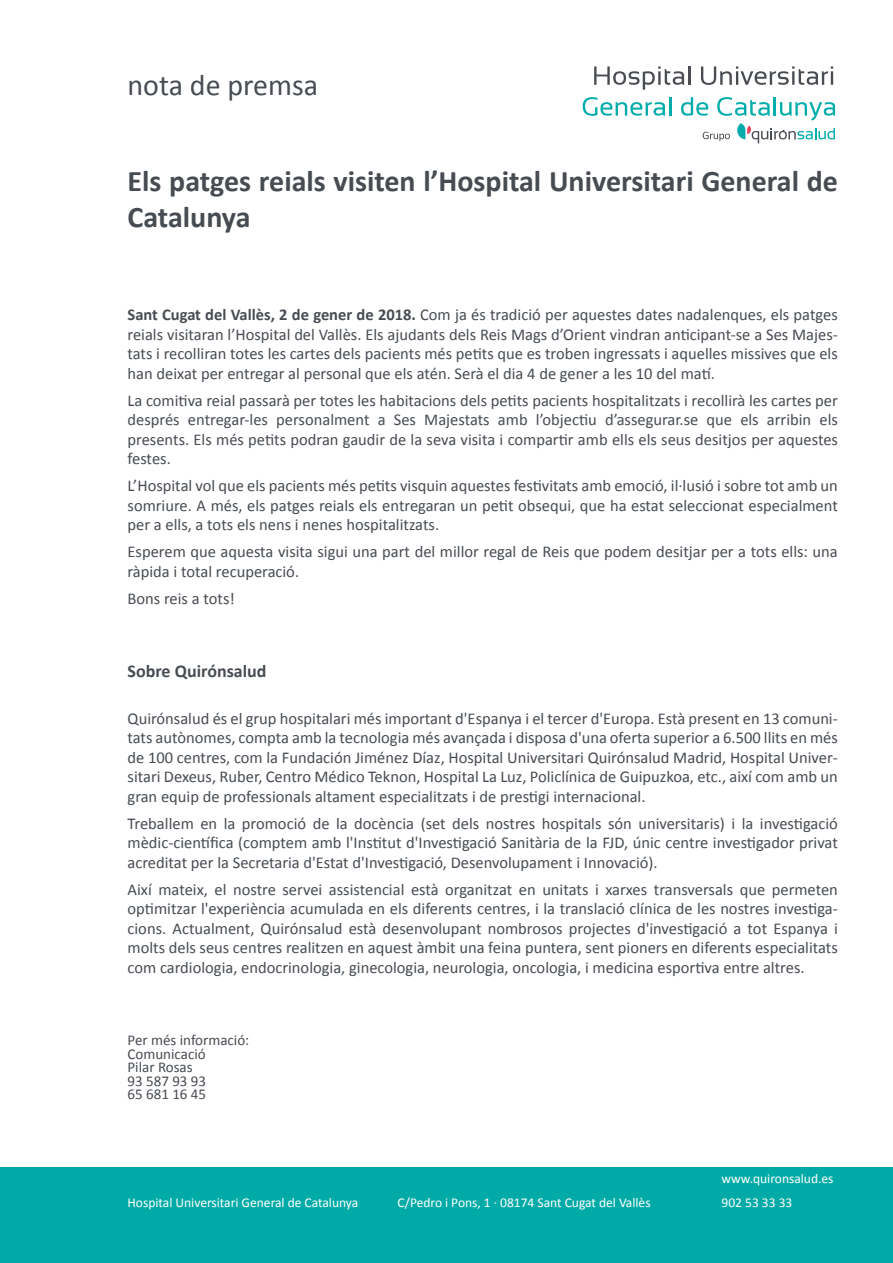
<style>
.page{position:relative;width:893px;height:1263px;background:#fff}
.page>*{position:absolute;margin:0;border:0;box-sizing:border-box;transform-origin:0 0}
.t1{font:700 30px/36px "Calibri";color:#474c52}
.t2{font:30px "Calibri";color:#474c52}
.t3{font:700 18px "Calibri";color:#474c52}
.t4{font:16.5px/19.5px "Calibri";color:#474c52;text-align:justify}
.t5{font:15px/13.5px "Calibri";color:#474c52}
.t6{font:13.5px "Calibri";color:#fff}
.s1{font-weight:700}
</style>
<div class="page">
<div style="left:0;top:1167px;width:893px;height:96px;background:#00aaa6"></div>
<svg style="left:594px;top:66px;width:96px;height:24px"></svg>
<svg style="left:701px;top:66px;width:132px;height:19px"></svg>
<svg style="left:583px;top:97px;width:88px;height:19px"></svg>
<svg style="left:681px;top:97px;width:154px;height:46px"></svg>
<h1 class="t2" style="left:128px;top:66px;width:192px">nota de premsa</h1>
<h1 class="t1" style="left:128px;top:163px;width:712px">Els patges reials visiten l’Hospital Universitari General de<br>Catalunya</h1>
<p class="t4" style="left:128px;top:305px;width:712px"><span class="s1">Sant Cugat del Vallès, 2 de gener de 2018.</span> Com ja és tradició per aquestes dates nadalenques, els patges reials visitaran l’Hospital del Vallès. Els ajudants dels Reis Mags d’Orient vindran anticipant-se a Ses Majes&shy;tats i recolliran totes les cartes dels pacients més petits que es troben ingressats i aquelles missives que els han deixat per entregar al personal que els atén. Serà el dia 4 de gener a les 10 del matí.</p>
<p class="t4" style="left:128px;top:391px;width:712px">La comitiva reial passarà per totes les habitacions dels petits pacients hospitalitzats i recollirà les cartes per després entregar-les personalment a Ses Majestats amb l’objectiu d’assegurar.se que els arribin els presents. Els més petits podran gaudir de la seva visita i compartir amb ells els seus desitjos per aquestes festes.</p>
<p class="t4" style="left:128px;top:476px;width:712px">L’Hospital vol que els pacients més petits visquin aquestes festivitats amb emoció, il·lusió i sobre tot amb un somriure. A més, els patges reials els entregaran un petit obsequi, que ha estat seleccionat especialment per a ells, a tots els nens i nenes hospitalitzats.</p>
<p class="t4" style="left:128px;top:542px;width:712px">Esperem que aquesta visita sigui una part del millor regal de Reis que podem desitjar per a tots ells: una ràpida i total recuperació.</p>
<p class="t4" style="left:128px;top:589px;width:109px">Bons reis a tots!</p>
<p class="t3" style="left:128px;top:660px;width:140px">Sobre Quirónsalud</p>
<p class="t4" style="left:128px;top:709px;width:712px">Quirónsalud és el grup hospitalari més important d'Espanya i el tercer d'Europa. Està present en 13 comuni&shy;tats autònomes, compta amb la tecnologia més avançada i disposa d'una oferta superior a 6.500 llits en més de 100 centres, com la Fundación Jiménez Díaz, Hospital Universitari Quirónsalud Madrid, Hospital Univer&shy;sitari Dexeus, Ruber, Centro Médico Teknon, Hospital La Luz, Policlínica de Guipuzkoa, etc., així com amb un gran equip de professionals altament especialitzats i de prestigi internacional.</p>
<p class="t4" style="left:128px;top:814px;width:712px">Treballem en la promoció de la docència (set dels nostres hospitals són universitaris) i la investigació mèdic-científica (comptem amb l'Institut d'Investigació Sanitària de la FJD, únic centre investigador privat acreditat per la Secretaria d'Estat d'Investigació, Desenvolupament i Innovació).</p>
<p class="t4" style="left:128px;top:880px;width:712px">Així mateix, el nostre servei assistencial està organitzat en unitats i xarxes transversals que permeten optimitzar l'experiència acumulada en els diferents centres, i la translació clínica de les nostres investiga&shy;cions. Actualment, Quirónsalud està desenvolupant nombrosos projectes d'investigació a tot Espanya i molts dels seus centres realitzen en aquest àmbit una feina puntera, sent pioners en diferents especialitats com cardiologia, endocrinologia, ginecologia, neurologia, oncologia, i medicina esportiva entre altres.</p>
<p class="t5" style="left:128px;top:1033px;width:123px">Per més informació:<br>Comunicació<br>Pilar Rosas<br>93 587 93 93<br>65 681 16 45</p>
<p class="t6" style="left:721px;top:1170px;width:113px">www.quironsalud.es</p>
<p class="t6" style="left:128px;top:1194px;width:232px">Hospital Universitari General de Catalunya</p>
<p class="t6" style="left:398px;top:1194px;width:255px">C/Pedro i Pons, 1 · 08174 Sant Cugat del Vallès</p>
<p class="t6" style="left:722px;top:1194px;width:72px">902 53 33 33</p>
</div>
